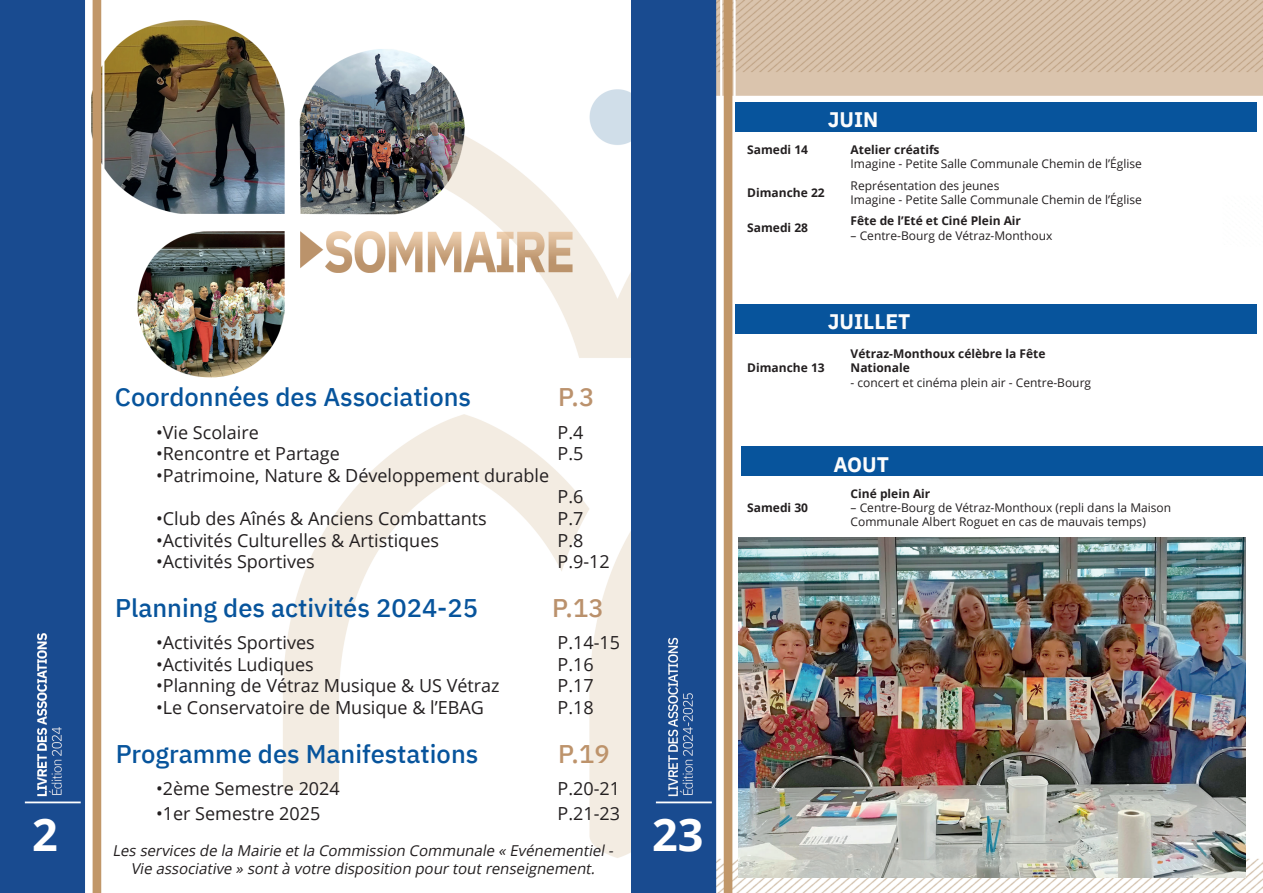
<style>
.page{position:relative;width:1263px;height:893px;background:#fff}
.page>*{position:absolute;margin:0;border:0;box-sizing:border-box;transform-origin:0 0}
.t1{font:700 45px "Open Sans";color:#fff}
.t2{font:500 25.5px "IBM Plex Sans";color:#07549c}
.t3{font:500 25.5px "IBM Plex Sans";color:#ba916c}
.t4{font:500 25.5px "IBM Plex Sans";color:#bd936b}
.t5{font:500 25.5px "IBM Plex Sans";color:#bb926d}
.t6{font:700 21px "IBM Plex Sans";color:#fcfcfc}
.t7{font:18px "Open Sans";color:#231f20}
.t8{font:italic 15px/18px "Open Sans";color:#231f20;text-align:center}
.t9{font:12px/14.4px "Open Sans";color:#231f20}
.t10{font:700 12px/14.4px "Open Sans";color:#231f20}
</style>
<div class="page">
<img style="left:0;top:0;width:1263px;height:893px">
<div style="left:736px;top:102px;width:521px;height:30px;background:#07549c"></div>
<hr style="left:844px;top:175px;width:1px;height:34px;background:#fff">
<hr style="left:741px;top:209px;width:104px;height:2px;background:#fff">
<hr style="left:844px;top:209px;width:393px;height:2px;background:#fff">
<hr style="left:844px;top:211px;width:1px;height:34px;background:#fff">
<hr style="left:741px;top:245px;width:104px;height:1px;background:#fff">
<hr style="left:844px;top:245px;width:393px;height:1px;background:#fff">
<hr style="left:741px;top:174px;width:104px;height:1px;background:#fff">
<hr style="left:844px;top:174px;width:393px;height:1px;background:#fff">
<hr style="left:741px;top:138px;width:104px;height:2px;background:#fff">
<hr style="left:844px;top:140px;width:1px;height:34px;background:#fff">
<hr style="left:844px;top:138px;width:393px;height:2px;background:#fff">
<div style="left:736px;top:304px;width:521px;height:29px;background:#07549c"></div>
<div style="left:741px;top:446px;width:521px;height:30px;background:#07549c"></div>
<hr style="left:741px;top:342px;width:104px;height:1px;background:#fff">
<hr style="left:844px;top:342px;width:393px;height:1px;background:#fff">
<hr style="left:844px;top:343px;width:1px;height:49px;background:#fff">
<hr style="left:741px;top:392px;width:104px;height:1px;background:#fff">
<hr style="left:844px;top:392px;width:393px;height:1px;background:#fff">
<hr style="left:741px;top:482px;width:104px;height:1px;background:#fff">
<hr style="left:844px;top:482px;width:393px;height:1px;background:#fff">
<hr style="left:844px;top:483px;width:1px;height:49px;background:#fff">
<hr style="left:741px;top:532px;width:104px;height:1px;background:#fff">
<hr style="left:844px;top:532px;width:393px;height:1px;background:#fff">
<img style="left:739px;top:537px;width:507px;height:340px">
<h1 class="t1" style="left:32px;top:803px;width:27px">2</h1>
<h2 class="t2" style="left:115px;top:377px;width:358px">Coordonnées des Associations</h2>
<h2 class="t5" style="left:558px;top:377px;width:38px">P.3</h2>
<p class="t7" style="left:156px;top:420px;width:104px">•Vie Scolaire</p>
<p class="t7" style="left:557px;top:420px;width:27px">P.4</p>
<p class="t7" style="left:156px;top:441px;width:185px">•Rencontre et Partage</p>
<p class="t7" style="left:557px;top:441px;width:27px">P.5</p>
<p class="t7" style="left:156px;top:463px;width:395px">•Patrimoine, Nature &amp; Développement durable</p>
<p class="t7" style="left:557px;top:485px;width:27px">P.6</p>
<p class="t7" style="left:156px;top:506px;width:332px">•Club des Aînés &amp; Anciens Combattants</p>
<p class="t7" style="left:557px;top:506px;width:27px">P.7</p>
<p class="t7" style="left:156px;top:528px;width:284px">•Activités Culturelles &amp; Artistiques</p>
<p class="t7" style="left:557px;top:528px;width:27px">P.8</p>
<p class="t7" style="left:156px;top:549px;width:160px">•Activités Sportives</p>
<p class="t7" style="left:557px;top:549px;width:54px">P.9-12</p>
<h2 class="t2" style="left:115px;top:588px;width:364px">Planning des activités 2024-25</h2>
<h2 class="t3" style="left:552px;top:588px;width:53px">P.13</h2>
<p class="t7" style="left:156px;top:630px;width:160px">•Activités Sportives</p>
<p class="t7" style="left:557px;top:630px;width:64px">P.14-15</p>
<p class="t7" style="left:156px;top:652px;width:159px">•Activités Ludiques</p>
<p class="t7" style="left:557px;top:652px;width:38px">P.16</p>
<p class="t7" style="left:156px;top:674px;width:345px">•Planning de Vétraz Musique &amp; US Vétraz</p>
<p class="t7" style="left:557px;top:674px;width:38px">P.17</p>
<p class="t7" style="left:156px;top:695px;width:329px">•Le Conservatoire de Musique &amp; l’EBAG</p>
<p class="t7" style="left:557px;top:695px;width:38px">P.18</p>
<h2 class="t2" style="left:116px;top:734px;width:364px">Programme des Manifestations</h2>
<h2 class="t4" style="left:558px;top:734px;width:53px">P.19</h2>
<p class="t7" style="left:156px;top:776px;width:185px">•2ème Semestre 2024</p>
<p class="t7" style="left:557px;top:776px;width:64px">P.20-21</p>
<p class="t7" style="left:156px;top:801px;width:166px">•1er Semestre 2025</p>
<p class="t7" style="left:557px;top:801px;width:64px">P.21-23</p>
<p class="t8" style="left:112px;top:841px;width:506px">Les services de la Mairie etla Commission Communale « Evénementiel-<br>Vie associative » sontà votre disposition pourtoutrenseignement.</p>
<h1 class="t1" style="left:652px;top:803px;width:53px">23</h1>
<p class="t6" style="left:828px;top:103px;width:52px">JUIN</p>
<p class="t10" style="left:747px;top:142px;width:62px">Samedi 14</p>
<p class="t10" style="left:850px;top:142px;width:90px">Atelier créatifs</p>
<p class="t9" style="left:850px;top:157px;width:293px">Imagine - Petite Salle Communale Chemin de l’Église</p>
<p class="t10" style="left:747px;top:185px;width:79px">Dimanche 22</p>
<p class="t9" style="left:850px;top:178px;width:293px">Représentation des jeunes<br>Imagine - Petite Salle Communale Chemin de l’Église</p>
<p class="t10" style="left:747px;top:221px;width:62px">Samedi 28</p>
<p class="t10" style="left:850px;top:213px;width:172px">Fête de l’Eté et Ciné Plein Air</p>
<p class="t9" style="left:850px;top:228px;width:203px">– Centre-Bourg de Vétraz-Monthoux</p>
<p class="t6" style="left:828px;top:305px;width:84px">JUILLET</p>
<p class="t10" style="left:747px;top:360px;width:79px">Dimanche 13</p>
<p class="t10" style="left:850px;top:346px;width:196px">Vétraz-Monthoux célèbre la Fête<br>Nationale</p>
<p class="t9" style="left:850px;top:375px;width:242px">- concert et cinéma plein air - Centre-Bourg</p>
<p class="t10" style="left:747px;top:500px;width:62px">Samedi 30</p>
<p class="t6" style="left:833px;top:448px;width:57px">AOUT</p>
<p class="t10" style="left:850px;top:486px;width:81px">Ciné plein Air</p>
<p class="t9" style="left:850px;top:500px;width:322px">– Centre-Bourg de Vétraz-Monthoux (repli dans la Maison<br>Communale Albert Roguet en cas de mauvais temps)</p>
</div>
